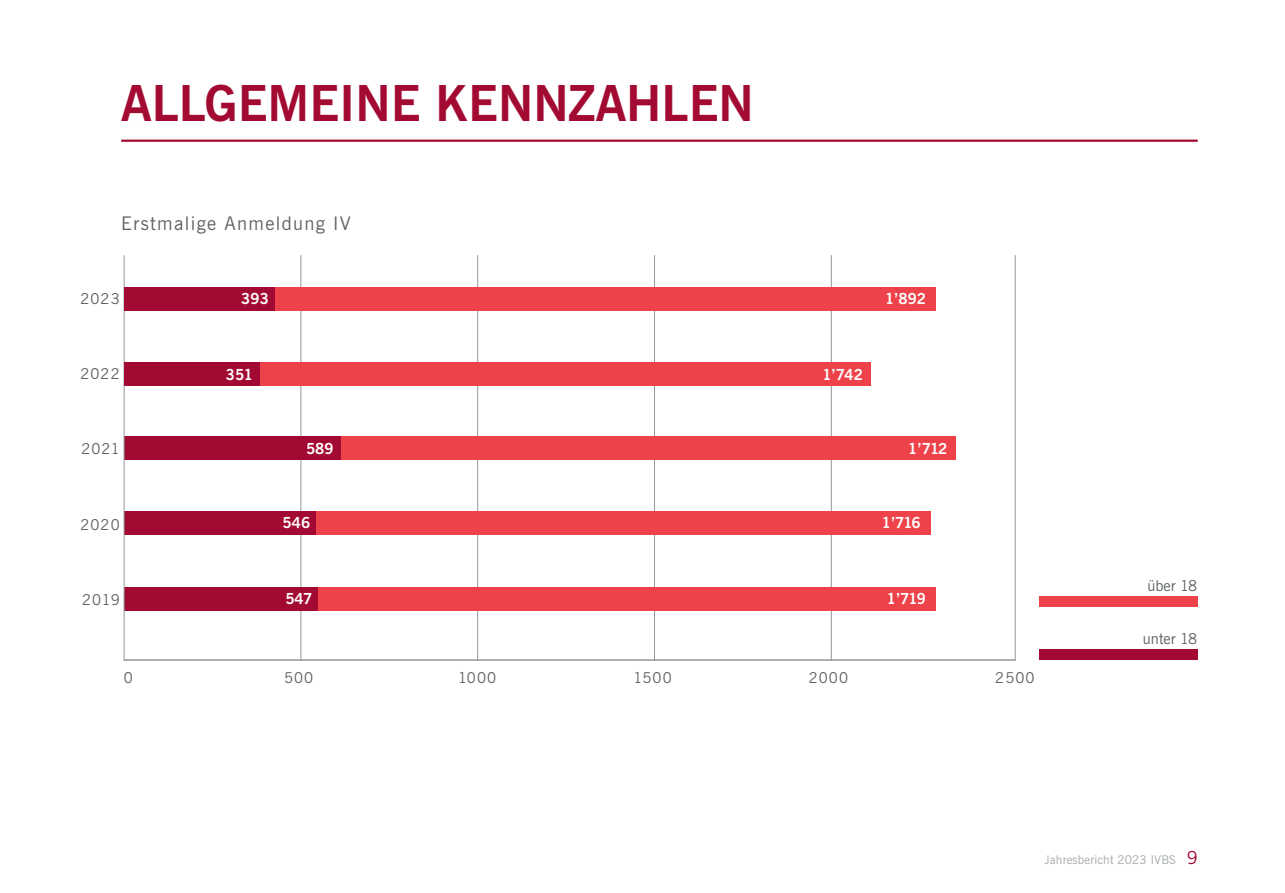
<style>
.page{position:relative;width:1285px;height:893px;background:#fff}
.page>*{position:absolute;margin:0;border:0;box-sizing:border-box;transform-origin:0 0}
.t1{font:700 49.5px "News Gothic";color:#a30a32}
.t2{font:18.75px "News Gothic";letter-spacing:.07em;color:#5e6367}
.t3{font:700 15.3px "News Gothic";color:#fff}
.t4{font:15px "News Gothic";letter-spacing:.07em;color:#5e6367}
.t5{font:12px "News Gothic";letter-spacing:.01em;color:#a4a9ab}
.s1{font-size:18px;color:#a30a32}
</style>
<div class="page">
<hr style="left:300px;top:255px;width:1px;height:406px;background:#929799">
<hr style="left:477px;top:255px;width:1px;height:406px;background:#929799">
<hr style="left:654px;top:255px;width:1px;height:406px;background:#929799">
<hr style="left:830px;top:255px;width:1px;height:406px;background:#929799">
<hr style="left:1014px;top:255px;width:1px;height:406px;background:#929799">
<hr style="left:124px;top:659px;width:891px;height:2px;background:#929799">
<div style="left:309px;top:587px;width:626px;height:23px;background:#ee424a"></div>
<div style="left:124px;top:587px;width:193px;height:23px;background:#a30a32"></div>
<div style="left:1039px;top:596px;width:158px;height:11px;background:#ee424a"></div>
<div style="left:1039px;top:649px;width:158px;height:11px;background:#a30a32"></div>
<hr style="left:121px;top:140px;width:1076px;height:2px;background:#a30a32">
<div style="left:309px;top:511px;width:620px;height:23px;background:#ee424a"></div>
<div style="left:124px;top:511px;width:192px;height:23px;background:#a30a32"></div>
<div style="left:309px;top:437px;width:646px;height:23px;background:#ee424a"></div>
<div style="left:124px;top:437px;width:217px;height:23px;background:#a30a32"></div>
<hr style="left:124px;top:255px;width:1px;height:406px;background:#929799">
<div style="left:259px;top:362px;width:612px;height:24px;background:#ee424a"></div>
<div style="left:124px;top:362px;width:135px;height:24px;background:#a30a32"></div>
<div style="left:275px;top:287px;width:660px;height:23px;background:#ee424a"></div>
<div style="left:124px;top:287px;width:151px;height:23px;background:#a30a32"></div>
<p class="t1" style="left:121px;top:70px;width:634px">ALLGEMEINE KENNZAHLEN</p>
<p class="t2" style="left:121px;top:211px;width:231px">Erstmalige Anmeldung IV</p>
<p class="t4" style="left:80px;top:288px;width:41px">2023</p>
<p class="t3" style="left:241px;top:289px;width:29px">393</p>
<p class="t3" style="left:884px;top:289px;width:43px">1’892</p>
<p class="t4" style="left:80px;top:364px;width:41px">2022</p>
<p class="t3" style="left:226px;top:364px;width:29px">351</p>
<p class="t3" style="left:822px;top:364px;width:42px">1’742</p>
<p class="t4" style="left:81px;top:439px;width:40px">2021</p>
<p class="t3" style="left:306px;top:438px;width:29px">589</p>
<p class="t3" style="left:908px;top:438px;width:41px">1’712</p>
<p class="t4" style="left:80px;top:515px;width:41px">2020</p>
<p class="t3" style="left:282px;top:512px;width:29px">546</p>
<p class="t3" style="left:881px;top:513px;width:40px">1’716</p>
<p class="t4" style="left:82px;top:590px;width:39px">2019</p>
<p class="t3" style="left:285px;top:588px;width:29px">547</p>
<p class="t3" style="left:886px;top:588px;width:41px">1’719</p>
<p class="t4" style="left:124px;top:668px;width:11px">0</p>
<p class="t4" style="left:284px;top:668px;width:31px">500</p>
<p class="t4" style="left:458px;top:668px;width:39px">1000</p>
<p class="t4" style="left:633px;top:668px;width:40px">1500</p>
<p class="t4" style="left:808px;top:668px;width:41px">2000</p>
<p class="t4" style="left:995px;top:668px;width:41px">2500</p>
<p class="t4" style="left:1147px;top:576px;width:51px">über 18</p>
<p class="t4" style="left:1142px;top:629px;width:56px">unter 18</p>
<p class="t5" style="left:1044px;top:852px;width:155px">Jahresbericht 2023 IVBS <span class="s1">9</span></p>
</div>
